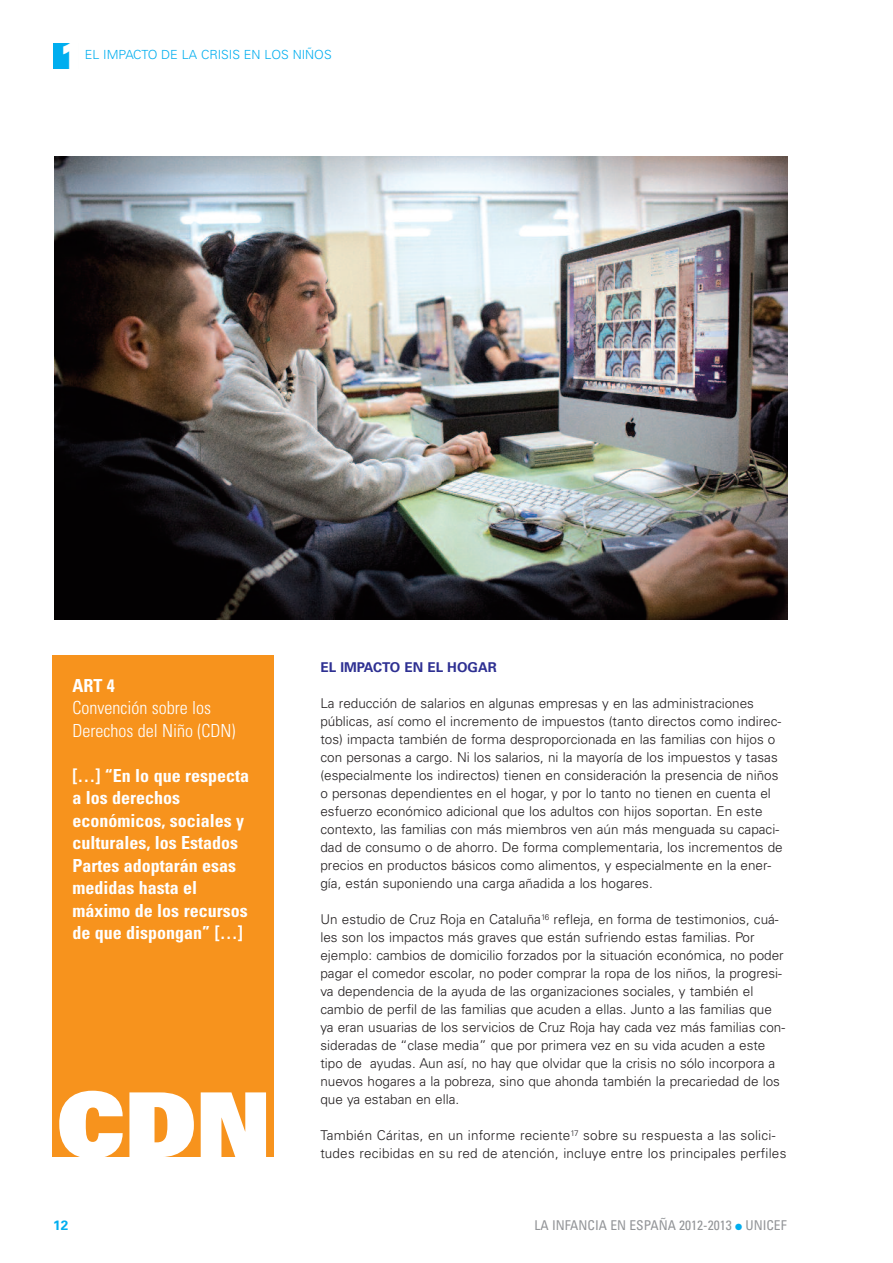
<style>
.page{position:relative;width:893px;height:1263px;background:#fff}
.page>*{position:absolute;margin:0;border:0;box-sizing:border-box;transform-origin:0 0}
.t1{font:900 89.55px "Univers";color:#fff}
.t2{font:900 37.65px "Univers";color:#fff}
.t3{font:700 condensed 18px/22.5px "Univers";color:#fff}
.t4{font:300 condensed 18px/22.5px "Univers";color:#fff}
.t5{font:300 13.5px/18px "Univers";color:#231f20}
.t6{font:condensed 13.5px "Univers";color:#939598}
.t7{font:700 13.5px "Univers";color:#2e3092}
.t8{font:700 13.5px "Univers";color:#00aeef}
.t9{font:300 12.6px "Univers";color:#00aeef}
.s1{color:#00aeef}
</style>
<div class="page">
<img style="left:54px;top:156px;width:733px;height:463px">
<div style="left:53px;top:43px;width:25px;height:25px;background:#00aeef"></div>
<div style="left:52px;top:655px;width:222px;height:502px;background:#f7931d"></div>
<h2 class="t2" style="left:60px;top:42px;width:28px">1</h2>
<p class="t9" style="left:85px;top:50px;width:248px">EL IMPACTO DE LA CRISIS EN LOS NIÑOS</p>
<h3 class="t3" style="left:73px;top:676px;width:44px">ART 4</h3>
<h3 class="t4" style="left:73px;top:698px;width:165px">Convención sobre los<br>Derechos del Niño (CDN)</h3>
<h3 class="t3" style="left:73px;top:766px;width:178px">[…] “En lo que respecta a los derechos económicos, sociales y culturales, los Estados<br>Partes adoptarán esas medidas hasta el máximo de los recursos de que dispongan” […]</h3>
<h1 class="t1" style="left:57px;top:1092px;width:215px">CDN</h1>
<p class="t7" style="left:320px;top:662px;width:178px">EL IMPACTO EN EL HOGAR</p>
<p class="t5" style="left:320px;top:695px;width:464px">La reducción de salarios en algunas empresas y en las administraciones públicas, así como el incremento de impuestos (tanto directos como indirec&shy;tos) impacta también de forma desproporcionada en las familias con hijos o con personas a cargo. Ni los salarios, ni la mayoría de los impuestos y tasas (especialmente los indirectos) tienen en consideración la presencia de niños o personas dependientes en el hogar, y por lo tanto no tienen en cuenta el esfuerzo económico adicional que los adultos con hijos soportan. En este contexto, las familias con más miembros ven aún más menguada su capaci&shy;dad de consumo o de ahorro. De forma complementaria, los incrementos de precios en productos básicos como alimentos, y especialmente en la ener&shy;gía, están suponiendo una carga añadida a los hogares.</p>
<p class="t5" style="left:320px;top:911px;width:466px">Un estudio de Cruz Roja en Cataluña<sup>16</sup> refleja, en forma de testimonios, cuá&shy;les son los impactos más graves que están sufriendo estas familias. Por ejemplo: cambios de domicilio forzados por la situación económica, no poder pagar el comedor escolar, no poder comprar la ropa de los niños, la progresi&shy;va dependencia de la ayuda de las organizaciones sociales, y también el cambio de perfil de las familias que acuden a ellas. Junto a las familias que ya eran usuarias de los servicios de Cruz Roja hay cada vez más familias con&shy;sideradas de “clase media” que por primera vez en su vida acuden a este tipo de ayudas. Aun así, no hay que olvidar que la crisis no sólo incorpora a nuevos hogares a la pobreza, sino que ahonda también la precariedad de los que ya estaban en ella.</p>
<p class="t5" style="left:320px;top:1127px;width:467px">También Cáritas, en un informe reciente<sup>17</sup> sobre su respuesta a las solici&shy;tudes recibidas en su red de atención, incluye entre los principales perfiles</p>
<p class="t8" style="left:53px;top:1220px;width:17px">12</p>
<p class="t6" style="left:534px;top:1220px;width:254px">LA INFANCIA EN ESPAÑA 2012-2013 <span class="s1">●</span> UNICEF</p>
</div>
